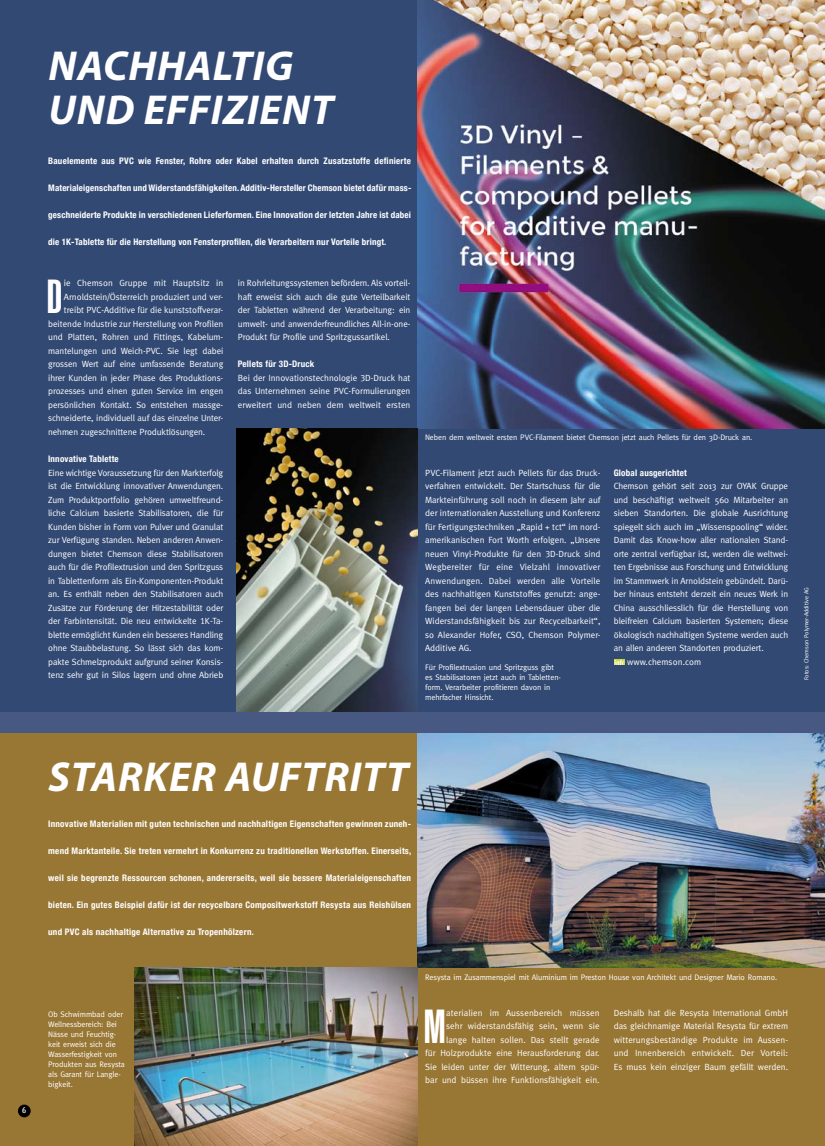
<style>
.page{position:relative;width:825px;height:1146px;background:#fff}
.page>*{position:absolute;margin:0;border:0;box-sizing:border-box;transform-origin:0 0}
.t1{font:900 extra-condensed 46.9px "Helvetica LT";color:#fff}
.t2{font:italic 700 42px/44px "Myriad Pro";letter-spacing:.02em;color:#fff}
.t3{font:9px/13.5px "Meta";letter-spacing:-.01em;color:#fff;text-align:justify}
.t4{font:700 condensed 9px "Helvetica Neue";letter-spacing:.025em;color:#fff}
.t5{font:9px "Meta";letter-spacing:.01em;color:#fff}
.t6{font:8px/10px "Meta";letter-spacing:-.01em;color:#fff}
.t7{font:8px "Amoebia Sans";color:#fff}
.t8{font:6px "Meta";letter-spacing:-.01em;color:#fff}
.s1{font-family:"Meta Caps"}
</style>
<div class="page">
<div style="left:0;top:731px;width:825px;height:414px;background:#987634"></div>
<div style="left:18px;top:1104px;width:13px;height:13px;background:#000;border-radius:50%"></div>
<div style="left:0;top:0;width:825px;height:719px;background:#324973"></div>
<img style="left:418px;top:0;width:407px;height:428px">
<img style="left:237px;top:428px;width:181px;height:283px">
<img style="left:418px;top:732px;width:407px;height:234px">
<div style="left:0;top:711px;width:825px;height:21px;background:#475982"></div>
<img style="left:134px;top:967px;width:284px;height:178px">
<svg style="left:614px;top:659px;width:10px;height:5px"></svg>
<svg style="left:615px;top:660px;width:9px;height:4px"></svg>
<h2 class="t2" style="left:49px;top:42px;width:286px">NACHHALTIG<br>UND EFFIZIENT</h2>
<p class="t4" style="left:48px;top:155px;width:364px">Bauelemente aus PVC wie Fenster, Rohre oder Kabel erhalten durch Zusatzstoffe definierte</p>
<p class="t4" style="left:48px;top:182px;width:365px">Materialeigenschaften und Widerstandsfähigkeiten. Additiv-Hersteller Chemson bietet dafür mass-</p>
<p class="t4" style="left:48px;top:209px;width:364px">geschneiderte Produkte in verschiedenen Lieferformen. Eine Innovation der letzten Jahre ist dabei</p>
<p class="t4" style="left:48px;top:236px;width:340px">die 1K-Tablette für die Herstellung von Fensterprofilen, die Verarbeitern nur Vorteile bringt.</p>
<h1 class="t1" style="left:47px;top:270px;width:17px">D</h1>
<p class="t5" style="left:64px;top:278px;width:161px">ie Chemson Gruppe mit Hauptsitz in</p>
<p class="t3" style="left:64px;top:290px;width:161px">Ar-noldstein/Österreich produziert und ver-</p>
<p class="t3" style="left:64px;top:303px;width:161px">treibt PVC-Additive für die kunststoffverar-</p>
<p class="t3" style="left:48px;top:317px;width:177px">beitende Industrie zur Herstellung von Profilen</p>
<p class="t3" style="left:48px;top:330px;width:177px">und Platten, Rohren und Fittings, Kabelum-</p>
<p class="t3" style="left:48px;top:344px;width:177px">mantelungen und Weich-PVC. Sie legt dabei</p>
<p class="t3" style="left:48px;top:357px;width:177px">grossen Wert auf eine umfassende Beratung</p>
<p class="t3" style="left:48px;top:371px;width:177px">ihrer Kunden in jeder Phase des Produktions-</p>
<p class="t3" style="left:48px;top:384px;width:177px">prozesses und einen guten Service im engen</p>
<p class="t3" style="left:48px;top:398px;width:177px">persönlichen Kontakt. So entstehen massge-</p>
<p class="t3" style="left:48px;top:411px;width:177px">schneiderte, individuell auf das einzelne Unter-</p>
<p class="t3" style="left:48px;top:425px;width:159px">nehmen zugeschnittene Produktlösungen.</p>
<p class="t4" style="left:48px;top:453px;width:72px">Innovative Tablette</p>
<p class="t3" style="left:48px;top:465px;width:177px">Eine wichtige Voraussetzung für den Markterfolg ist die Entwicklung innovativer Anwendungen.<br>Zum Produktportfolio gehören umweltfreund&shy;liche Calcium basierte Stabilisatoren, die für Kunden bisher in Form von Pulver und Granulat zur Verfügung standen. Neben anderen Anwen&shy;dungen bietet Chemson diese Stabilisatoren auch für die Profilextrusion und den Spritzguss in Tablettenform als Ein-Komponenten-Produkt an. Es enthält neben den Stabilisatoren auch Zusätze zur Förderung der Hitzestabilität oder der Farbintensität. Die neu entwickelte <span class="s1">1</span>K-Ta&shy;blette ermöglicht Kunden ein besseres Handling ohne Staubbelastung. So lässt sich das kom&shy;pakte Schmelzprodukt aufgrund seiner Konsis&shy;tenz sehr gut in Silos lagern und ohne Abrieb</p>
<p class="t3" style="left:238px;top:276px;width:174px">in Rohrleitungssystemen befördern. Als vorteil&shy;haft erweist sich auch die gute Verteilbarkeit der Tabletten während der Verarbeitung: ein umwelt- und anwenderfreundliches All-in-one-Produkt für Profile und Spritzgussartikel.</p>
<p class="t4" style="left:238px;top:359px;width:78px">Pellets für 3D-Druck</p>
<p class="t3" style="left:238px;top:371px;width:174px">Bei der Innovationstechnologie <span class="s1">3</span>D-Druck hat das Unternehmen seine PVC-Formulierungen erweitert und neben dem weltweit ersten</p>
<p class="t6" style="left:425px;top:432px;width:329px">Neben dem weltweit ersten PVC-Filament bietet Chemson jetzt auch Pellets für den 3D-Druck an.</p>
<p class="t3" style="left:425px;top:465px;width:177px">PVC-Filament jetzt auch Pellets für das Druck&shy;verfahren entwickelt. Der Startschuss für die Markteinführung soll noch in diesem Jahr auf der internationalen Ausstellung und Konferenz für Fertigungstechniken „Rapid + tct“ im nord&shy;amerikanischen Fort Worth erfolgen. „Un-sere neuen Vinyl-Produkte für den <span class="s1">3</span>D-Druck sind Wegbereiter für eine Vielzahl innovativer Anwendungen. Dabei werden alle Vorteile des nachhaltigen Kunststoffes genutzt: ange&shy;fangen bei der langen Lebensdauer über die Widerstandsfähigkeit bis zur Recycelbarkeit“, so Alexander Hofer, CSO, Chemson Polymer-Additive AG.</p>
<p class="t6" style="left:425px;top:661px;width:137px">Für Profilextrusion und Spritzguss gibt es Stabilisatoren jetzt auch in Tabletten&shy;form. Verarbeiter profitieren davon in mehrfacher Hinsicht.</p>
<p class="t4" style="left:614px;top:467px;width:74px">Global ausgerichtet</p>
<p class="t3" style="left:614px;top:479px;width:176px">Chemson gehört seit 2013 zur OYAK Gruppe</p>
<p class="t3" style="left:614px;top:492px;width:176px">und beschäftigt weltweit 560 Mitarbeiter an</p>
<p class="t3" style="left:614px;top:506px;width:176px">sieben Standorten. Die globale Ausrichtung</p>
<p class="t3" style="left:614px;top:519px;width:176px">spiegelt sich auch im „Wissenspooling“ wider.</p>
<p class="t3" style="left:614px;top:533px;width:176px">Damit das Know-how aller nationalen Stand-</p>
<p class="t3" style="left:614px;top:546px;width:176px">orte zentral verfügbar ist, werden die weltwei-</p>
<p class="t3" style="left:614px;top:560px;width:176px">ten Ergebnisse aus Forschung und Entwicklung</p>
<p class="t3" style="left:614px;top:573px;width:176px">im Stammwerk in Arnoldstein gebündelt. Darü-</p>
<p class="t3" style="left:614px;top:587px;width:176px">ber hinaus entsteht derzeit ein neues Werk in</p>
<p class="t3" style="left:614px;top:600px;width:176px">China ausschliesslich für die Herstellung von</p>
<p class="t3" style="left:614px;top:614px;width:176px">bleifreien Calcium basierten Systemen; diese</p>
<p class="t3" style="left:614px;top:627px;width:176px">ökologisch nachhaltigen Systeme werden auch</p>
<p class="t3" style="left:614px;top:641px;width:151px">an allen anderen Standorten produziert.</p>
<p class="t5" style="left:627px;top:656px;width:76px">www.chemson.com</p>
<p class="t8" style="left:803px;top:680px;width:94px;rotate:-90deg">Fotos: Chemson Polymer-Additive AG</p>
<p class="t7" style="left:22px;top:1105px;width:6px">6</p>
<h2 class="t2" style="left:49px;top:753px;width:361px">STARKER AUFTRITT</h2>
<p class="t4" style="left:48px;top:818px;width:364px">Innovative Materialien mit guten technischen und nachhaltigen Eigenschaften gewinnen zuneh-</p>
<p class="t4" style="left:48px;top:845px;width:365px">mend Marktanteile. Sie treten vermehrt in Konkurrenz zu traditionellen Werkstoffen. Einerseits,</p>
<p class="t4" style="left:48px;top:872px;width:364px">weil sie begrenzte Ressourcen schonen, andererseits, weil sie bessere Materialeigenschaften</p>
<p class="t4" style="left:48px;top:899px;width:364px">bieten. Ein gutes Beispiel dafür ist der recycelbare Compositwerkstoff Resysta aus Reishülsen</p>
<p class="t4" style="left:48px;top:926px;width:207px">und PVC als nachhaltige Alternative zu Tropenhölzern.</p>
<p class="t6" style="left:48px;top:1009px;width:78px">Ob Schwimmbad oder<br>Wellnessbereich: Bei<br>Nässe und Feuchtig&shy;keit erweist sich die<br>Wasserfestigkeit von<br>Produkten aus Resysta als Garant für Langle&shy;bigkeit.</p>
<p class="t6" style="left:425px;top:971px;width:353px">Resysta im Zusammenspiel mit Aluminium im Preston House von Architekt und Designer Mario Romano.</p>
<h1 class="t1" style="left:424px;top:999px;width:24px">M</h1>
<p class="t3" style="left:425px;top:1005px;width:176px;text-align:right">aterialien im Aussenbereich müssen<br>sehr widerstandsfähig sein, wenn sie lange halten sollen. Das stellt gerade<br>für Holzprodukte eine Herausforderung dar.<br>Sie leiden unter der Witterung, altern spür&shy;bar und büssen ihre Funktionsfähigkeit ein.</p>
<p class="t3" style="left:614px;top:1005px;width:176px;text-align:left">Deshalb hat die Resysta International GmbH das gleichnamige Material Resysta für ex-trem witterungsbeständige Produkte im Aussen&shy;und Innenbereich entwickelt. Der Vorteil:<br>Es muss kein einziger Baum gefällt werden.</p>
</div>
